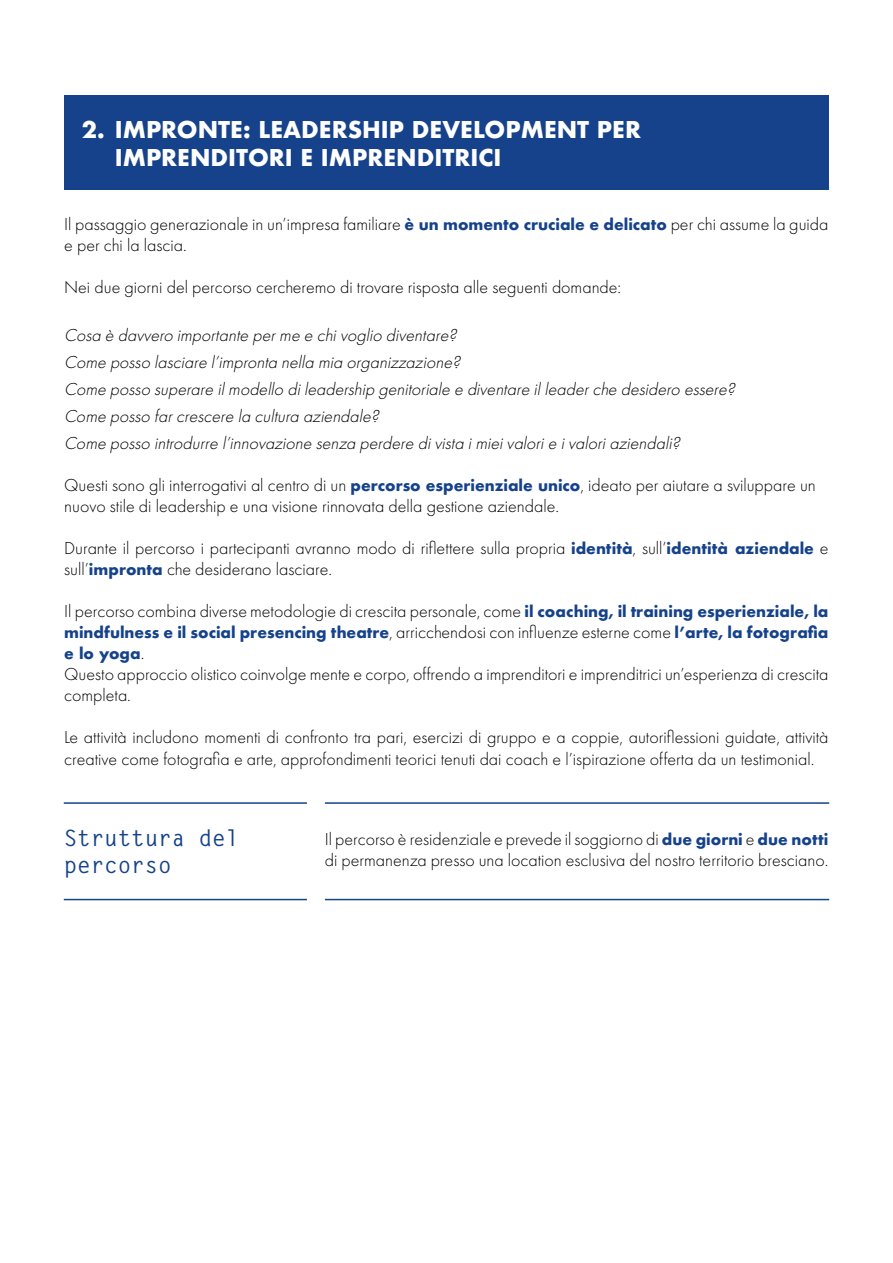
<style>
.page{position:relative;width:893px;height:1263px;background:#fff}
.page>*{position:absolute;margin:0;border:0;box-sizing:border-box;transform-origin:0 0}
.t1{font:700 22.5px/28.5px "Futura";color:#fff}
.t2{font:700 22.5px/27px "Letter Gothic Std";color:#15428a}
.t3{font:300 18px/21px "Futura PT";color:#000}
.t4{font:italic 300 18px/27px "Futura PT";color:#000}
.t5{font:700 15px/21px "Futura";color:#15428a}
.s1{font-family:"Futura";font-weight:700;font-size:15px;color:#15428a}
.s2{font-family:"Futura PT";font-weight:300;font-size:18px;color:#000}
</style>
<div class="page">
<div style="left:64px;top:95px;width:764px;height:95px;background:#15428a"></div>
<hr style="left:325px;top:802px;width:504px;height:2px;background:#15428a">
<hr style="left:64px;top:802px;width:243px;height:2px;background:#15428a">
<hr style="left:325px;top:899px;width:504px;height:1px;background:#15428a">
<hr style="left:64px;top:899px;width:243px;height:1px;background:#15428a">
<p class="t1" style="left:115px;top:115px;width:528px;text-indent:-33px">2. IMPRONTE: LEADERSHIP DEVELOPMENT PER<br>IMPRENDITORI E IMPRENDITRICI</p>
<p class="t3" style="left:64px;top:214px;width:766px">Il passaggio generazionale in un’impresa familiare <span class="s1">è un momento cruciale e delicato</span> per chi assume la guida e per chi la lascia.</p>
<p class="t3" style="left:64px;top:277px;width:559px">Nei due giorni del percorso cercheremo di trovare risposta alle seguenti domande:</p>
<p class="t4" style="left:64px;top:322px;width:676px">Cosa è davvero importante perme e chivoglio diventare?<br>Come posso lasciare l’impronta nella mia organizzazione?<br>Come posso superare ilmodello dileadership genitoriale e diventare illeaderche desidero essere?<br>Come posso farcrescere la cultura aziendale?<br>Come posso introdurre l’innovazione senza perdere divista imieivalorie ivaloriaziendali?</p>
<p class="t3" style="left:64px;top:475px;width:753px">Questi sono gli interrogativi al centro di un <span class="s1">percorso esperienziale unico</span>, ideato per aiutare a sviluppare un nuovo stile di leadership e una visione rinnovata della gestione aziendale.</p>
<p class="t3" style="left:64px;top:538px;width:766px">Durante il percorso i partecipanti avranno modo di riflettere sulla propria <span class="s1">identità</span>, sull’<span class="s1">identità aziendale</span> e sull’<span class="s1">impronta</span> che desiderano lasciare.</p>
<p class="t3" style="left:64px;top:601px;width:766px">Il percorso combina diverse metodologie di crescita personale, come <span class="s1">il coaching, il training esperienziale, la</span></p>
<p class="t5" style="left:64px;top:622px;width:766px">mindfulness e il social presencing theatre<span class="s2">, arricchendosi con influenze esterne come</span> l’arte, la fotografia e lo yoga<span class="s2">.</span></p>
<p class="t3" style="left:64px;top:664px;width:766px">Questo approccio olistico coinvolge mente e corpo, offrendo a imprenditori e imprenditrici un’esperienza di crescita completa.</p>
<p class="t3" style="left:64px;top:727px;width:766px">Le attività includono momenti di confronto tra pari, esercizi di gruppo e a coppie, autoriflessioni guidate, attività creative come fotografia e arte, approfondimenti teorici tenuti dai coach e l’ispirazione offerta da un testimonial.</p>
<p class="t2" style="left:64px;top:825px;width:177px">Struttura del percorso</p>
<p class="t3" style="left:325px;top:828px;width:505px">Il percorso è residenziale e prevede il soggiorno di <span class="s1">due giorni</span> e <span class="s1">due notti </span>di permanenza presso una location esclusiva del nostro territorio bresciano.</p>
</div>
